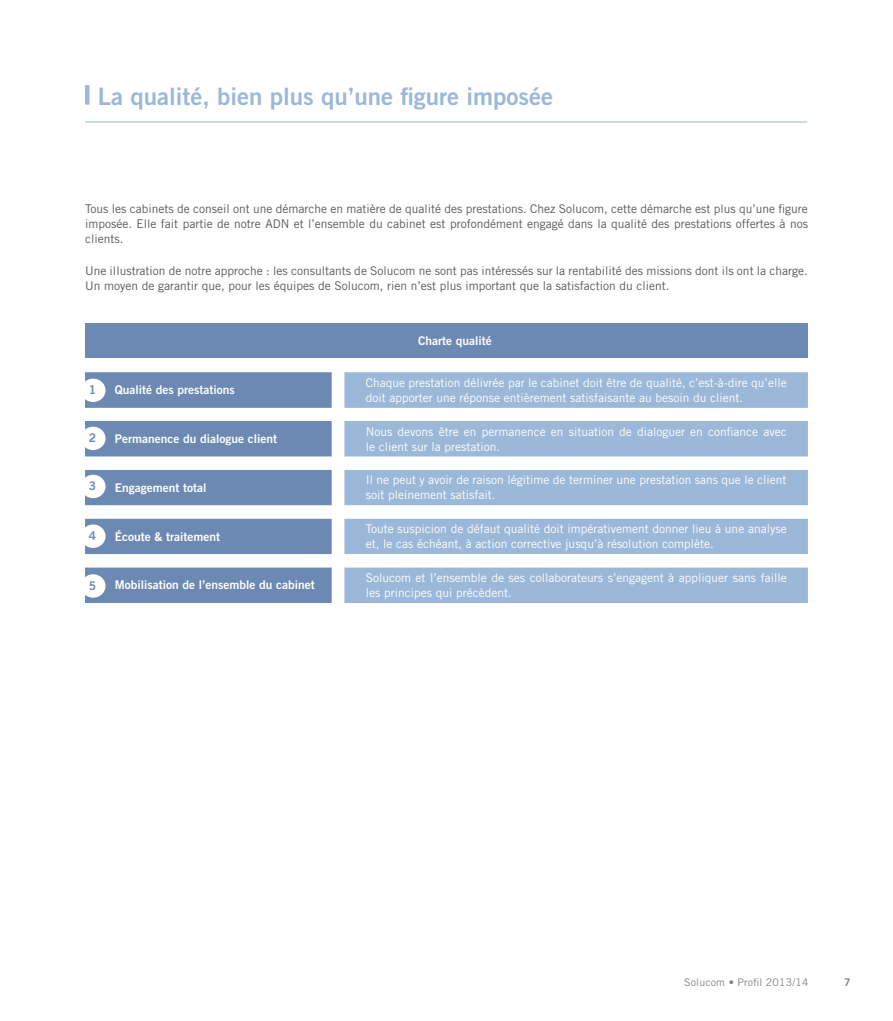
<style>
.page{position:relative;width:893px;height:1021px;background:#fff}
.page>*{position:absolute;margin:0;border:0;box-sizing:border-box;transform-origin:0 0}
.t1{font:24px "Trade Gothic LT Std Bd 2";color:#9cb8d8}
.t2{font:12px/15px "Trade Gothic LT Std";color:#fff}
.t3{font:12px/15px "Trade Gothic LT Std";color:#58595b;text-align:justify}
.t4{font:12px "Trade Gothic LT Std Bd 2";color:#fff}
.t5{font:12px "Trade Gothic LT Std Bd 2";color:#6c89b4}
.t6{font:10.5px "Trade Gothic LT Std";letter-spacing:.02em;color:#808285}
.t7{font:10.5px "Trade Gothic LT Std Bd 2";color:#808285}
</style>
<div class="page">
<hr style="left:85px;top:122px;width:722px;height:1px;background:#9cb8d8">
<div style="left:85px;top:85px;width:5px;height:20px;background:#9cb8d8"></div>
<div style="left:85px;top:324px;width:723px;height:34px;background:#6c89b4"></div>
<div style="left:85px;top:372px;width:247px;height:231px;background:#6c89b4"></div>
<div style="left:344px;top:372px;width:464px;height:231px;background:#9cb8d8"></div>
<svg style="left:85px;top:408px;width:247px;height:159px;fill:#6c89b4"></svg>
<svg style="left:344px;top:408px;width:464px;height:159px;fill:#9cb8d8"></svg>
<div style="left:81px;top:378px;width:25px;height:24px;background:#fff;border-radius:50%"></div>
<div style="left:81px;top:426px;width:25px;height:24px;background:#fff;border-radius:50%"></div>
<div style="left:81px;top:475px;width:25px;height:23px;background:#fff;border-radius:50%"></div>
<div style="left:81px;top:524px;width:25px;height:24px;background:#fff;border-radius:50%"></div>
<div style="left:81px;top:574px;width:25px;height:23px;background:#fff;border-radius:50%"></div>
<h1 class="t1" style="left:98px;top:81px;width:457px">La qualité, bien plus qu’une figure imposée</h1>
<p class="t3" style="left:85px;top:201px;width:724px">Tous les cabinets de conseil ont une démarche en matière de qualité des prestations. Chez Solucom, cette démarche est plus qu’une figure imposée. Elle fait partie de notre ADN et l’ensemble du cabinet est profondément engagé dans la qualité des prestations offertes à nos clients.</p>
<p class="t3" style="left:85px;top:263px;width:724px">Une illustration de notre approche : les consultants de Solucom ne sont pas intéressés sur la rentabilité des missions dont ils ont la charge.<br>Un moyen de garantir que, pour les équipes de Solucom, rien n’est plus important que la satisfaction du client.</p>
<p class="t5" style="left:89px;top:382px;width:9px">1</p>
<p class="t5" style="left:89px;top:430px;width:9px">2</p>
<p class="t5" style="left:89px;top:478px;width:9px">3</p>
<p class="t5" style="left:89px;top:528px;width:9px">4</p>
<p class="t5" style="left:89px;top:578px;width:9px">5</p>
<p class="t4" style="left:418px;top:333px;width:75px">Charte qualité</p>
<p class="t4" style="left:115px;top:382px;width:121px">Qualité des prestations</p>
<p class="t2" style="left:366px;top:375px;width:422px">Chaque prestation délivrée par le cabinet doit être de qualité, c’est-à-dire qu’elle doit apporter une réponse entièrement satisfaisante au besoin du client.</p>
<p class="t4" style="left:115px;top:431px;width:164px">Permanence du dialogue client</p>
<p class="t2" style="left:366px;top:424px;width:422px">Nous devons être en permanence en situation de dialoguer en confiance avec le client sur la prestation.</p>
<p class="t4" style="left:115px;top:480px;width:93px">Engagement total</p>
<p class="t2" style="left:366px;top:472px;width:422px">Il ne peut y avoir de raison légitime de terminer une prestation sans que le client soit pleinement satisfait.</p>
<p class="t4" style="left:115px;top:529px;width:107px">Écoute &amp; traitement</p>
<p class="t2" style="left:366px;top:521px;width:422px">Toute suspicion de défaut qualité doit impérativement donner lieu à une analyse et, le cas échéant, à action corrective jusqu’à résolution complète.</p>
<p class="t4" style="left:115px;top:577px;width:202px">Mobilisation de l’ensemble du cabinet</p>
<p class="t2" style="left:366px;top:570px;width:422px">Solucom et l’ensemble de ses collaborateurs s’engagent à appliquer sans faille les principes qui précèdent.</p>
<p class="t6" style="left:684px;top:975px;width:126px">Solucom • Profil 2013/14</p>
<p class="t7" style="left:844px;top:975px;width:8px">7</p>
</div>
